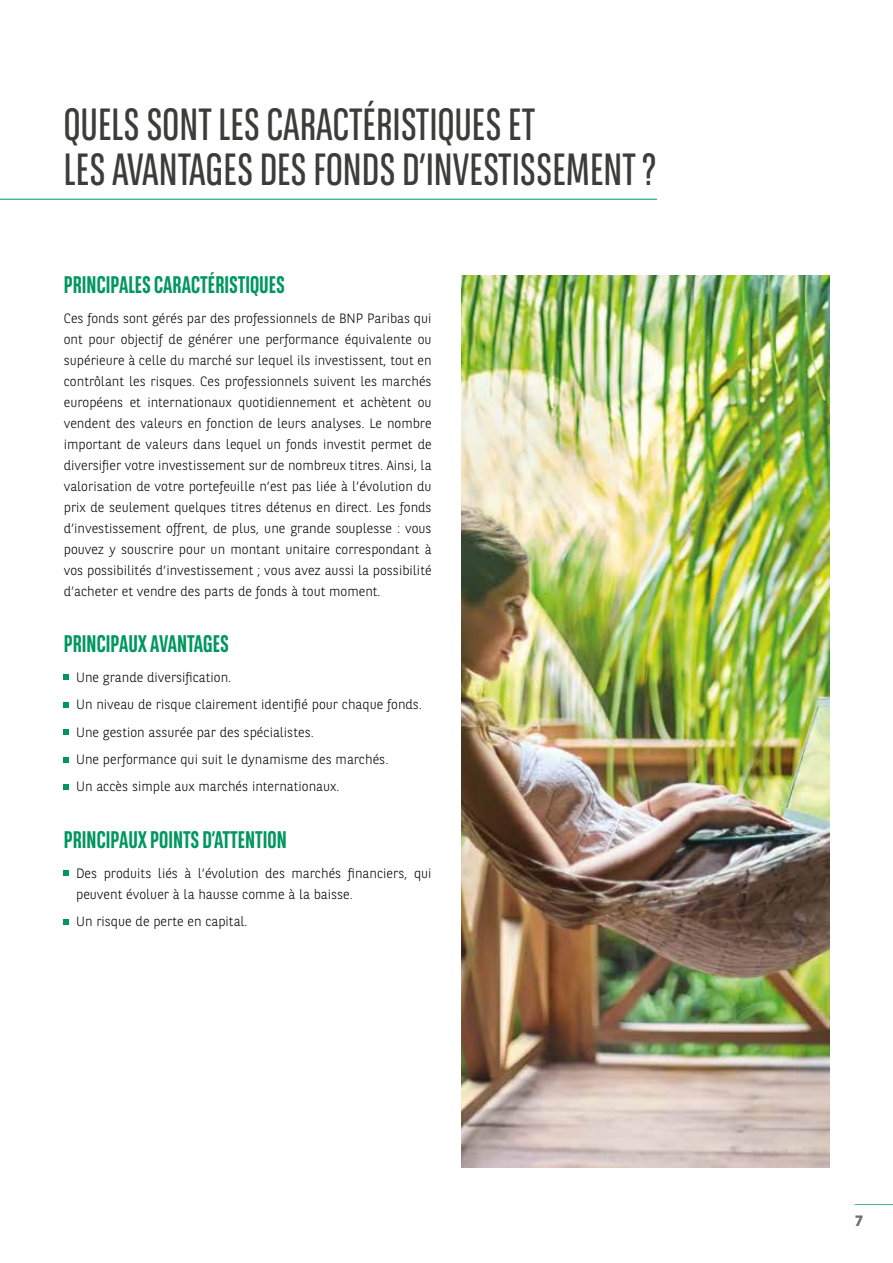
<style>
.page{position:relative;width:893px;height:1263px;background:#fff}
.page>*{position:absolute;margin:0;border:0;box-sizing:border-box;transform-origin:0 0}
.t1{font:45px/45px "BNPP Sans Condensed";color:#3c3c3b}
.t2{font:700 24px "BNPP Sans Condensed";color:#00975f}
.t3{font:700 15px "BNPP Sans";color:#706f6f}
.t4{font:300 13.5px/21px "BNPP Sans";color:#000}
</style>
<div class="page">
<hr style="left:855px;top:1204px;width:38px;height:1px;background:#43b38d">
<img style="left:461px;top:275px;width:368px;height:893px">
<svg style="left:64px;top:675px;width:5px;height:5px"></svg>
<svg style="left:64px;top:702px;width:5px;height:5px"></svg>
<svg style="left:64px;top:729px;width:5px;height:6px"></svg>
<svg style="left:64px;top:757px;width:5px;height:5px"></svg>
<svg style="left:64px;top:784px;width:5px;height:5px"></svg>
<svg style="left:64px;top:871px;width:5px;height:5px"></svg>
<svg style="left:64px;top:919px;width:5px;height:5px"></svg>
<hr style="left:0;top:199px;width:657px;height:1px;background:#00975f">
<h1 class="t1" style="left:64px;top:101px;width:594px">QUELS SONT LES CARACTÉRISTIQUES ET<br>LES AVANTAGES DES FONDS D’INVESTISSEMENT ?</h1>
<h2 class="t2" style="left:64px;top:271px;width:223px">PRINCIPALES CARACTÉRISTIQUES</h2>
<p class="t4" style="left:64px;top:307px;width:369px;text-align:justify">Ces fonds sont gérés par des professionnels de BNP Paribas qui ont pour objectif de générer une performance équivalente ou supérieure à celle du marché sur lequel ils investissent, tout en contrôlant les risques. Ces professionnels suivent les marchés européens et internationaux quotidiennement et achètent ou vendent des valeurs en fonction de leurs analyses. Le nombre important de valeurs dans lequel un fonds investit permet de diversifier votre investissement sur de nombreux titres. Ainsi, la valorisation de votre portefeuille n’est pas liée à l’évolution du prix de seulement quelques titres détenus en direct. Les fonds d’investissement offrent, de plus, une grande souplesse : vous pouvez y souscrire pour un montant unitaire correspondant à vos possibilités d’investissement ; vous avez aussi la possibilité d’acheter et vendre des parts de fonds à tout moment.</p>
<h2 class="t2" style="left:64px;top:630px;width:167px">PRINCIPAUX AVANTAGES</h2>
<p class="t4" style="left:76px;top:663px;width:347px;line-height:27.5px">Une grande diversification.<br>Un niveau de risque clairement identifié pour chaque fonds.<br>Une gestion assurée par des spécialistes.<br>Une performance qui suit le dynamisme des marchés.<br>Un accès simple aux marchés internationaux.</p>
<h2 class="t2" style="left:64px;top:826px;width:225px">PRINCIPAUX POINTS D’ATTENTION</h2>
<p class="t4" style="left:76px;top:862px;width:357px">Des produits liés à l’évolution des marchés financiers, qui peuvent évoluer à la hausse comme à la baisse.</p>
<p class="t4" style="left:76px;top:910px;width:173px">Un risque de perte en capital.</p>
<p class="t3" style="left:855px;top:1211px;width:9px">7</p>
</div>
